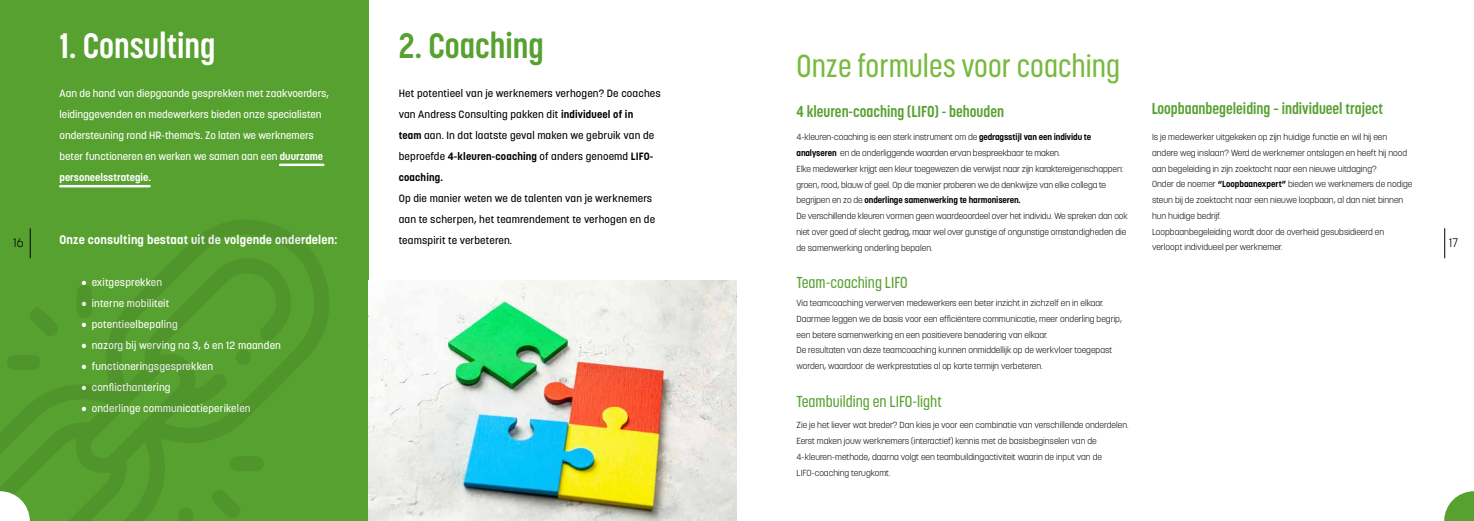
<style>
.page{position:relative;width:1474px;height:521px;background:#fff}
.page>*{position:absolute;margin:0;border:0;box-sizing:border-box;transform-origin:0 0}
.t1{font:700 35px "Korolev Condensed";color:#fff}
.t2{font:700 35px "Korolev Condensed";color:#57a130}
.t3{font:500 31.5px "Korolev Condensed";color:#78b93e}
.t4{font:700 15.75px "Korolev Condensed";color:#57a130}
.t5{font:500 15.75px "Korolev Condensed";color:#57a130}
.t6{font:700 12.25px "Korolev";letter-spacing:.015em;color:#fff}
.t7{font:300 12.25px "Korolev";color:#000}
.t8{font:500 10.5px/21px "Korolev";color:#fff}
.t9{font:500 10.5px/21px "Korolev";letter-spacing:.015em;color:#000}
.t10{font:300 8.75px/15.8px "Korolev";color:#000}
.s1{font-weight:700}
</style>
<div class="page">
<div style="left:0;top:0;width:368px;height:521px;background:#57a130"></div>
<svg style="left:0;top:220px;width:329px;height:301px"></svg>
<svg style="left:29px;top:307px;width:30px;height:30px"></svg>
<svg style="left:211px;top:489px;width:30px;height:29px"></svg>
<svg style="left:229px;top:456px;width:35px;height:15px"></svg>
<svg style="left:178px;top:507px;width:15px;height:14px"></svg>
<svg style="left:77px;top:285px;width:15px;height:33px"></svg>
<svg style="left:6px;top:355px;width:35px;height:15px"></svg>
<div style="left:236px;top:350px;width:15px;height:15px;background:#50952c;border-radius:50%"></div>
<svg style="left:1444px;top:491px;width:29px;height:30px"></svg>
<svg style="left:0;top:491px;width:30px;height:30px"></svg>
<hr style="left:279px;top:164px;width:45px;height:2px;background:#fff">
<hr style="left:59px;top:185px;width:92px;height:2px;background:#fff">
<img style="left:368px;top:281px;width:369px;height:240px">
<hr style="left:1444px;top:228px;width:1px;height:30px;background:#000">
<hr style="left:30px;top:228px;width:1px;height:30px;background:#000">
<h1 class="t1" style="left:60px;top:25px;width:157px">1. Consulting</h1>
<p class="t8" style="left:60px;top:83px;width:271px">Aan de hand van diepgaande gesprekken met zaakvoerders, leidinggevenden en medewerkers bieden onze specialisten ondersteuning rond HR-thema’s. Zo laten we werknemers beter functioneren en werken we samen aan een <span class="s1">duurzame personeelsstrategie.</span></p>
<h1 class="t2" style="left:399px;top:25px;width:146px">2. Coaching</h1>
<p class="t9" style="left:399px;top:83px;width:263px">Het potentieel van je werknemers verhogen? De coaches van Andress Consulting pakken dit <span class="s1">individueel of in<br>team</span> aan. In dat laatste geval maken we gebruik van de beproefde <span class="s1">4-kleuren-coaching</span> of anders genoemd <span class="s1">LIFO&shy;coaching.</span></p>
<p class="t9" style="left:399px;top:188px;width:258px">Op die manier weten we de talenten van je werknemers aan te scherpen, het teamrendement te verhogen en de teamspirit te verbeteren.</p>
<h2 class="t3" style="left:796px;top:48px;width:325px">Onze formules voor coaching</h2>
<h3 class="t4" style="left:796px;top:102px;width:209px">4 kleuren-coaching (LIFO) - behouden</h3>
<p class="t10" style="left:796px;top:129px;width:333px">4-kleuren-coaching is een sterk instrument om de <span class="s1">gedragsstijl van een individu te analyseren</span> en de onderliggende waarden ervan bespreekbaar te maken.<br>Elke medewerker krijgt een kleur toegewezen die verwijst naar zijn karaktereigenschappen: groen, rood, blauw of geel. Op die manier proberen we de denkwijze van elke collega te begrijpen en zo de <span class="s1">onderlinge samenwerking te harmoniseren.<br></span>De verschillende kleuren vormen geen waardeoordeel over het individu. We spreken dan ook niet over goed of slecht gedrag, maar wel over gunstige of ongunstige omstandigheden die de samenwerking onderling bepalen.</p>
<h3 class="t5" style="left:796px;top:273px;width:113px">Team-coaching LIFO</h3>
<h3 class="t4" style="left:1151px;top:99px;width:233px">Loopbaanbegeleiding – individueel traject</h3>
<p class="t10" style="left:1151px;top:129px;width:262px">Is je medewerker uitgekeken op zijn huidige functie en wil hij een andere weg inslaan? Werd de werknemer ontslagen en heeft hij nood aan begeleiding in zijn zoektocht naar een nieuwe uitdaging?<br>Onder de noemer <span class="s1">“Loopbaanexpert”</span> bieden we werknemers de nodige steun bij de zoektocht naar een nieuwe loopbaan, al dan niet binnen hun huidige bedrijf.<br>Loopbaanbegeleiding wordt door de overheid gesubsidieerd en verloopt individueel per werknemer.</p>
<h3 class="t6" style="left:60px;top:232px;width:279px">Onze consulting bestaat uit de volgende onderdelen:</h3>
<p class="t8" style="left:81px;top:272px;width:82px">• exitgesprekken</p>
<p class="t8" style="left:81px;top:293px;width:89px">• interne mobiliteit</p>
<p class="t8" style="left:81px;top:314px;width:98px">• potentieelbepaling</p>
<p class="t8" style="left:81px;top:335px;width:201px">• nazorg bij werving na 3, 6 en 12 maanden</p>
<p class="t8" style="left:81px;top:356px;width:133px">• functioneringsgesprekken</p>
<p class="t8" style="left:81px;top:377px;width:91px">• conflicthantering</p>
<p class="t8" style="left:81px;top:398px;width:171px">• onderlinge communicatieperikelen</p>
<h3 class="t7" style="left:14px;top:235px;width:11px">16</h3>
<h3 class="t7" style="left:1449px;top:235px;width:11px">17</h3>
<p class="t10" style="left:796px;top:295px;width:327px">Via teamcoaching verwerven medewerkers een beter inzicht in zichzelf en in elkaar.<br>Daarmee leggen we de basis voor een efficiëntere communicatie, meer onderling begrip, een betere samenwerking en een positievere benadering van elkaar.<br>De resultaten van deze teamcoaching kunnen onmiddellijk op de werkvloer toegepast worden, waardoor de werkprestaties al op korte termijn verbeteren.</p>
<h3 class="t5" style="left:796px;top:392px;width:147px">Teambuilding en LIFO-light</h3>
<p class="t10" style="left:796px;top:417px;width:334px">Zie je het liever wat breder? Dan kies je voor een combinatie van verschillende onderdelen.<br>Eerst maken jouw werknemers (interactief) kennis met de basisbeginselen van de 4-kleuren-methode, daarna volgt een teambuildingactiviteit waarin de input van de LIFO-coaching terugkomt.</p>
</div>
